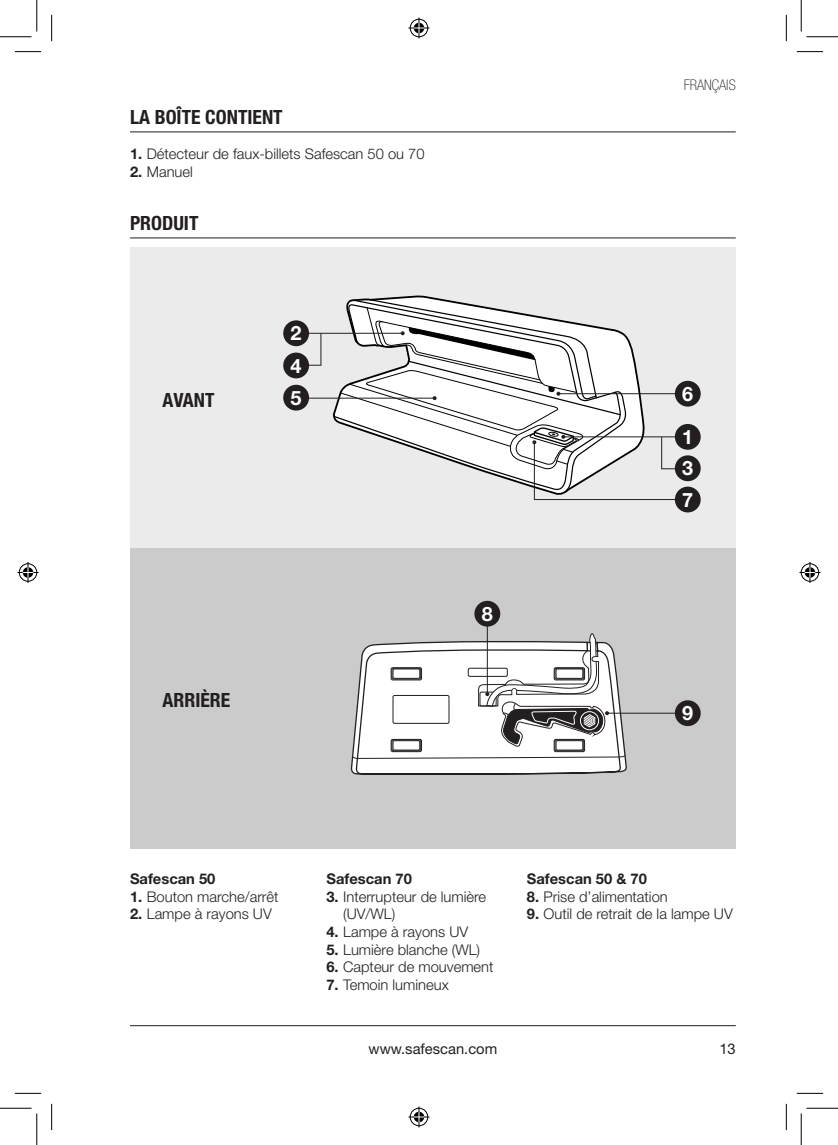
<style>
.page{position:relative;width:838px;height:1145px;background:#fff}
.page>*{position:absolute;margin:0;border:0;box-sizing:border-box;transform-origin:0 0}
.t1{font:700 19.78px/32.2px "Helvetica Neue LT Std";color:#fff}
.t2{font:700 condensed 19.6px "Helvetica Neue LT Std";color:#231f20}
.t3{font:300 14.7px/17.7px "Helvetica Neue LT Std";color:#231f20}
.t4{font:700 14.7px "Helvetica Neue LT Std";color:#231f20}
.t5{font:14.7px "Helvetica Neue LT Std";color:#231f20}
.t6{font:100 condensed 14.7px "Helvetica Neue LT Std";color:#231f20}
.s1{font-weight:700}
</style>
<div class="page">
<hr style="left:130px;top:1025px;width:605px;height:1px;background:#231f20">
<div style="left:130px;top:248px;width:605px;height:300px;background:#eaebea"></div>
<div style="left:130px;top:548px;width:605px;height:301px;background:#cacbca"></div>
<hr style="left:130px;top:132px;width:605px;height:1px;background:#231f20">
<hr style="left:130px;top:238px;width:605px;height:1px;background:#231f20">
<div style="left:474px;top:601px;width:26px;height:26px;background:#231f20;border-radius:50%"></div>
<div style="left:674px;top:700px;width:26px;height:26px;background:#231f20;border-radius:50%"></div>
<hr style="left:487px;top:626px;width:1px;height:68px;background:#231f20">
<hr style="left:607px;top:713px;width:68px;height:1px;background:#231f20">
<svg style="left:350px;top:629px;width:279px;height:146px"></svg>
<svg style="left:359px;top:296px;width:286px;height:200px"></svg>
<svg style="left:369px;top:298px;width:258px;height:195px"></svg>
<div style="left:674px;top:424px;width:26px;height:26px;background:#231f20;border-radius:50%"></div>
<div style="left:674px;top:487px;width:26px;height:25px;background:#231f20;border-radius:50%"></div>
<div style="left:674px;top:381px;width:26px;height:26px;background:#231f20;border-radius:50%"></div>
<div style="left:674px;top:455px;width:26px;height:26px;background:#231f20;border-radius:50%"></div>
<div style="left:283px;top:320px;width:26px;height:26px;background:#231f20;border-radius:50%"></div>
<div style="left:283px;top:353px;width:26px;height:25px;background:#231f20;border-radius:50%"></div>
<div style="left:283px;top:385px;width:26px;height:26px;background:#231f20;border-radius:50%"></div>
<hr style="left:563px;top:436px;width:116px;height:1px;background:#231f20">
<hr style="left:534px;top:499px;width:145px;height:1px;background:#231f20">
<hr style="left:558px;top:393px;width:121px;height:1px;background:#231f20">
<hr style="left:307px;top:333px;width:95px;height:1px;background:#231f20">
<hr style="left:305px;top:398px;width:129px;height:1px;background:#231f20">
<hr style="left:534px;top:442px;width:1px;height:58px;background:#231f20">
<svg style="left:332px;top:299px;width:289px;height:194px"></svg>
<hr style="left:661px;top:437px;width:1px;height:32px;background:#231f20">
<hr style="left:320px;top:333px;width:1px;height:32px;background:#231f20">
<svg style="left:661px;top:468px;width:14px;height:1px"></svg>
<svg style="left:309px;top:365px;width:12px;height:1px"></svg>
<svg style="left:15px;top:51px;width:26px;height:1px"></svg>
<svg style="left:796px;top:51px;width:27px;height:1px"></svg>
<svg style="left:15px;top:1093px;width:26px;height:1px"></svg>
<svg style="left:796px;top:1093px;width:27px;height:1px"></svg>
<svg style="left:51px;top:15px;width:1px;height:26px"></svg>
<svg style="left:51px;top:1104px;width:1px;height:26px"></svg>
<svg style="left:786px;top:15px;width:1px;height:26px"></svg>
<svg style="left:786px;top:1104px;width:1px;height:26px"></svg>
<hr style="left:0;top:36px;width:32px;height:1px;background:#000">
<hr style="left:806px;top:36px;width:31px;height:1px;background:#000">
<hr style="left:0;top:1108px;width:32px;height:1px;background:#000">
<hr style="left:806px;top:1108px;width:31px;height:1px;background:#000">
<hr style="left:36px;top:0;width:1px;height:31px;background:#000">
<hr style="left:36px;top:1113px;width:1px;height:32px;background:#000">
<hr style="left:800px;top:0;width:1px;height:31px;background:#000">
<hr style="left:800px;top:1113px;width:1px;height:32px;background:#000">
<svg style="left:408px;top:18px;width:21px;height:21px"></svg>
<svg style="left:408px;top:1106px;width:21px;height:21px"></svg>
<svg style="left:18px;top:562px;width:21px;height:21px"></svg>
<svg style="left:799px;top:562px;width:21px;height:21px"></svg>
<h2 class="t2" style="left:130px;top:105px;width:154px">LA BOÎTE CONTIENT</h2>
<p class="t3" style="left:130px;top:145px;width:296px"><span class="s1">1.</span> Détecteur de faux-billets Safescan 50 ou 70</p>
<p class="t3" style="left:130px;top:163px;width:64px"><span class="s1">2.</span> Manuel</p>
<h2 class="t2" style="left:130px;top:211px;width:70px">PRODUIT</h2>
<h1 class="t1" style="left:290px;top:317px;width:13px">2<br>4</h1>
<h2 class="t2" style="left:162px;top:388px;width:53px">AVANT</h2>
<h1 class="t1" style="left:290px;top:381px;width:13px">5</h1>
<h2 class="t2" style="left:162px;top:688px;width:69px">ARRIÈRE</h2>
<h1 class="t1" style="left:482px;top:597px;width:13px">8</h1>
<p class="t6" style="left:683px;top:77px;width:54px">FRANÇAIS</p>
<h1 class="t1" style="left:682px;top:377px;width:13px">6</h1>
<h1 class="t1" style="left:682px;top:420px;width:13px">1</h1>
<h1 class="t1" style="left:682px;top:452px;width:13px">3</h1>
<h1 class="t1" style="left:682px;top:483px;width:13px">7</h1>
<h1 class="t1" style="left:682px;top:697px;width:13px">9</h1>
<p class="t4" style="left:130px;top:870px;width:87px">Safescan 50</p>
<p class="t3" style="left:130px;top:887px;width:150px"><span class="s1">1.</span> Bouton marche/arrêt</p>
<p class="t3" style="left:130px;top:905px;width:143px"><span class="s1">2.</span> Lampe à rayons UV</p>
<p class="t4" style="left:326px;top:870px;width:87px">Safescan 70</p>
<p class="t3" style="left:343px;top:887px;width:144px;text-indent:-17px"><span class="s1">3.</span> Interrupteur de lumière (UV/WL)</p>
<p class="t3" style="left:326px;top:923px;width:143px"><span class="s1">4.</span> Lampe à rayons UV</p>
<p class="t3" style="left:326px;top:940px;width:155px"><span class="s1">5.</span> Lumière blanche (WL)</p>
<p class="t3" style="left:326px;top:958px;width:169px"><span class="s1">6.</span> Capteur de mouvement</p>
<p class="t3" style="left:326px;top:976px;width:124px"><span class="s1">7.</span> Temoin lumineux</p>
<p class="t4" style="left:527px;top:870px;width:122px">Safescan 50 &amp; 70</p>
<p class="t3" style="left:527px;top:887px;width:142px"><span class="s1">8.</span> Prise d’alimentation</p>
<p class="t3" style="left:527px;top:905px;width:207px"><span class="s1">9.</span> Outil de retrait de la lampe UV</p>
<p class="t5" style="left:368px;top:1040px;width:130px">www.safescan.com</p>
<p class="t5" style="left:719px;top:1040px;width:18px">13</p>
</div>
